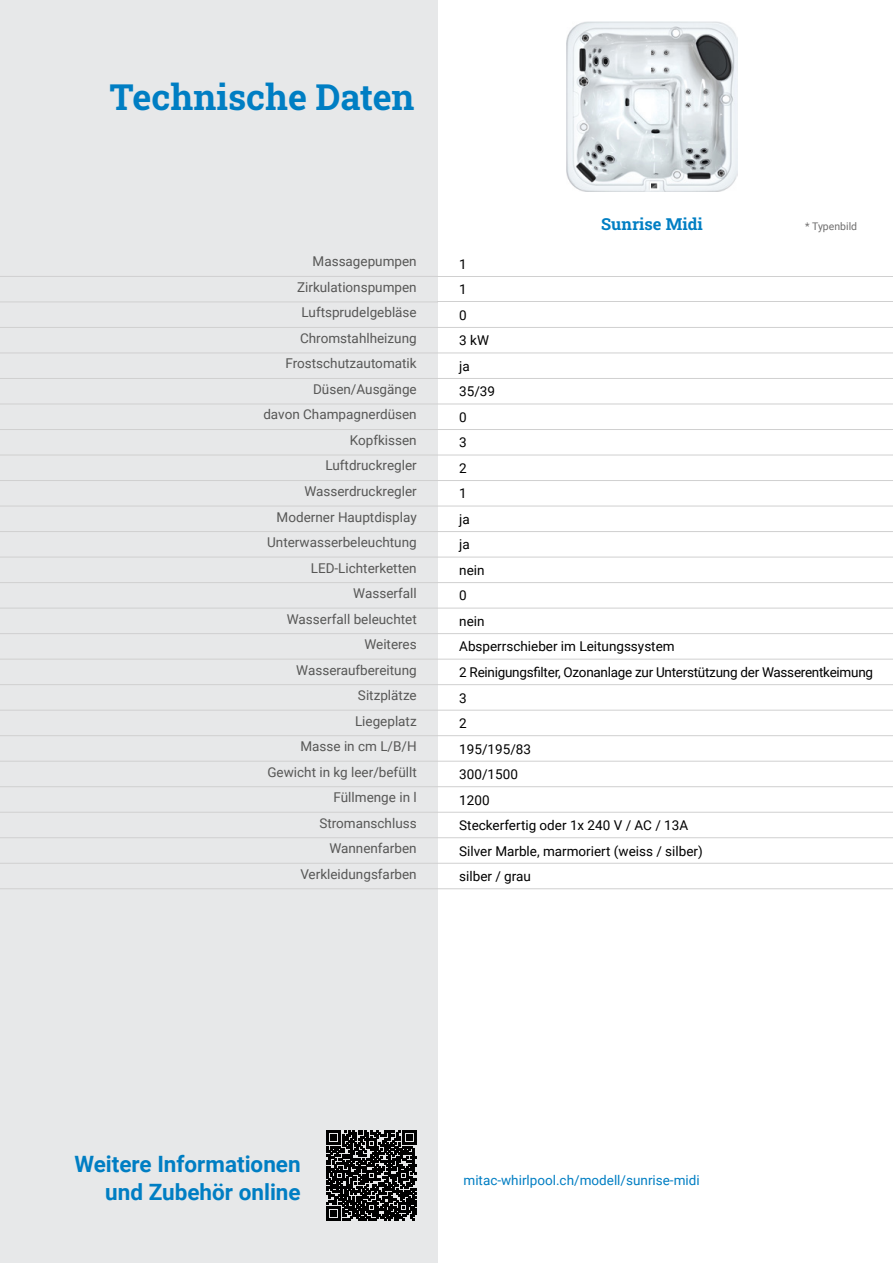
<style>
.page{position:relative;width:893px;height:1263px;background:#fff}
.page>*{position:absolute;margin:0;border:0;box-sizing:border-box;transform-origin:0 0}
.t1{font:700 36px "Roboto Slab";color:#007ec3}
.t2{font:700 22.5px/28.5px "Roboto";color:#007ec3;text-align:right}
.t3{font:700 16.5px "Roboto Slab";color:#007ec3}
.t4{font:13.5px "Roboto";color:#575756}
.t5{font:13.5px "Roboto";color:#000}
.t6{font:13.5px "Roboto";letter-spacing:-.02em;color:#000}
.t7{font:13.5px "Roboto";color:#007ec3}
.t8{font:10.5px "Roboto";color:#706f6f}
</style>
<div class="page">
<div style="left:0;top:0;width:438px;height:1263px;background:#e7e8e9"></div>
<svg style="left:326px;top:1131px;width:90px;height:90px;background:#1e1e1e"></svg>
<img style="left:567px;top:21px;width:170px;height:170px">
<hr style="left:0;top:276px;width:438px;height:1px;background:#d0d0d0">
<hr style="left:438px;top:276px;width:455px;height:1px;background:#d0d0d0">
<hr style="left:0;top:302px;width:438px;height:1px;background:#d0d0d0">
<hr style="left:438px;top:302px;width:455px;height:1px;background:#d0d0d0">
<hr style="left:0;top:327px;width:438px;height:1px;background:#d0d0d0">
<hr style="left:438px;top:327px;width:455px;height:1px;background:#d0d0d0">
<hr style="left:0;top:353px;width:438px;height:1px;background:#d0d0d0">
<hr style="left:438px;top:353px;width:455px;height:1px;background:#d0d0d0">
<hr style="left:0;top:378px;width:438px;height:1px;background:#d0d0d0">
<hr style="left:438px;top:378px;width:455px;height:1px;background:#d0d0d0">
<hr style="left:0;top:404px;width:438px;height:1px;background:#d0d0d0">
<hr style="left:438px;top:404px;width:455px;height:1px;background:#d0d0d0">
<hr style="left:0;top:429px;width:438px;height:1px;background:#d0d0d0">
<hr style="left:438px;top:429px;width:455px;height:1px;background:#d0d0d0">
<hr style="left:0;top:455px;width:438px;height:1px;background:#d0d0d0">
<hr style="left:438px;top:455px;width:455px;height:1px;background:#d0d0d0">
<hr style="left:0;top:480px;width:438px;height:1px;background:#d0d0d0">
<hr style="left:438px;top:480px;width:455px;height:1px;background:#d0d0d0">
<hr style="left:0;top:506px;width:438px;height:1px;background:#d0d0d0">
<hr style="left:438px;top:506px;width:455px;height:1px;background:#d0d0d0">
<hr style="left:0;top:531px;width:438px;height:1px;background:#d0d0d0">
<hr style="left:438px;top:531px;width:455px;height:1px;background:#d0d0d0">
<hr style="left:0;top:557px;width:438px;height:1px;background:#d0d0d0">
<hr style="left:438px;top:557px;width:455px;height:1px;background:#d0d0d0">
<hr style="left:0;top:582px;width:438px;height:1px;background:#d0d0d0">
<hr style="left:438px;top:582px;width:455px;height:1px;background:#d0d0d0">
<hr style="left:0;top:608px;width:438px;height:1px;background:#d0d0d0">
<hr style="left:438px;top:608px;width:455px;height:1px;background:#d0d0d0">
<hr style="left:0;top:633px;width:438px;height:1px;background:#d0d0d0">
<hr style="left:438px;top:633px;width:455px;height:1px;background:#d0d0d0">
<hr style="left:0;top:659px;width:438px;height:1px;background:#d0d0d0">
<hr style="left:438px;top:659px;width:455px;height:1px;background:#d0d0d0">
<hr style="left:0;top:684px;width:438px;height:1px;background:#d0d0d0">
<hr style="left:438px;top:684px;width:455px;height:1px;background:#d0d0d0">
<hr style="left:0;top:710px;width:438px;height:1px;background:#d0d0d0">
<hr style="left:438px;top:710px;width:455px;height:1px;background:#d0d0d0">
<hr style="left:0;top:735px;width:438px;height:1px;background:#d0d0d0">
<hr style="left:438px;top:735px;width:455px;height:1px;background:#d0d0d0">
<hr style="left:0;top:761px;width:438px;height:1px;background:#d0d0d0">
<hr style="left:438px;top:761px;width:455px;height:1px;background:#d0d0d0">
<hr style="left:0;top:786px;width:438px;height:1px;background:#d0d0d0">
<hr style="left:438px;top:786px;width:455px;height:1px;background:#d0d0d0">
<hr style="left:0;top:812px;width:438px;height:1px;background:#d0d0d0">
<hr style="left:438px;top:812px;width:455px;height:1px;background:#d0d0d0">
<hr style="left:0;top:837px;width:438px;height:1px;background:#d0d0d0">
<hr style="left:438px;top:837px;width:455px;height:1px;background:#d0d0d0">
<hr style="left:0;top:863px;width:438px;height:1px;background:#d0d0d0">
<hr style="left:438px;top:863px;width:455px;height:1px;background:#d0d0d0">
<hr style="left:0;top:888px;width:438px;height:1px;background:#d0d0d0">
<hr style="left:438px;top:888px;width:455px;height:1px;background:#d0d0d0">
<hr style="left:892px;top:0;width:1px;height:631px;background:#e7e8e9">
<hr style="left:892px;top:309px;width:1px;height:954px;background:#002f4d">
<h1 class="t1" style="left:110px;top:72px;width:306px">Technische Daten</h1>
<p class="t3" style="left:601px;top:213px;width:103px">Sunrise Midi</p>
<p class="t8" style="left:805px;top:219px;width:53px">* Typenbild</p>
<p class="t4" style="left:313px;top:252px;width:106px">Massagepumpen</p>
<p class="t5" style="left:459px;top:254px;width:9px">1</p>
<p class="t4" style="left:297px;top:278px;width:121px">Zirkulationspumpen</p>
<p class="t5" style="left:459px;top:280px;width:9px">1</p>
<p class="t4" style="left:302px;top:303px;width:117px">Luftsprudelgebläse</p>
<p class="t5" style="left:459px;top:305px;width:9px">0</p>
<p class="t4" style="left:300px;top:329px;width:118px">Chromstahlheizung</p>
<p class="t5" style="left:459px;top:331px;width:31px">3 kW</p>
<p class="t4" style="left:285px;top:354px;width:133px">Frostschutzautomatik</p>
<p class="t5" style="left:459px;top:356px;width:12px">ja</p>
<p class="t4" style="left:313px;top:380px;width:105px">Düsen/Ausgänge</p>
<p class="t5" style="left:459px;top:382px;width:37px">35/39</p>
<p class="t4" style="left:263px;top:405px;width:155px">davon Champagnerdüsen</p>
<p class="t5" style="left:459px;top:408px;width:9px">0</p>
<p class="t4" style="left:350px;top:431px;width:68px">Kopfkissen</p>
<p class="t5" style="left:459px;top:433px;width:9px">3</p>
<p class="t4" style="left:325px;top:456px;width:93px">Luftdruckregler</p>
<p class="t5" style="left:459px;top:459px;width:9px">2</p>
<p class="t4" style="left:304px;top:482px;width:114px">Wasserdruckregler</p>
<p class="t5" style="left:459px;top:484px;width:9px">1</p>
<p class="t4" style="left:277px;top:507px;width:142px">Moderner Hauptdisplay</p>
<p class="t5" style="left:459px;top:510px;width:12px">ja</p>
<p class="t4" style="left:267px;top:533px;width:151px">Unterwasserbeleuchtung</p>
<p class="t5" style="left:459px;top:535px;width:12px">ja</p>
<p class="t4" style="left:311px;top:558px;width:107px">LED-Lichterketten</p>
<p class="t5" style="left:459px;top:561px;width:27px">nein</p>
<p class="t4" style="left:353px;top:584px;width:65px">Wasserfall</p>
<p class="t5" style="left:459px;top:586px;width:9px">0</p>
<p class="t4" style="left:287px;top:609px;width:131px">Wasserfall beleuchtet</p>
<p class="t5" style="left:459px;top:612px;width:27px">nein</p>
<p class="t4" style="left:364px;top:635px;width:54px">Weiteres</p>
<p class="t5" style="left:459px;top:637px;width:217px">Absperrschieber im Leitungssystem</p>
<p class="t4" style="left:296px;top:660px;width:122px">Wasseraufbereitung</p>
<p class="t6" style="left:459px;top:663px;width:415px">2 Reinigungsfilter, Ozonanlage zur Unterstützung der Wasserentkeimung</p>
<p class="t4" style="left:358px;top:686px;width:60px">Sitzplätze</p>
<p class="t5" style="left:459px;top:688px;width:9px">3</p>
<p class="t4" style="left:355px;top:711px;width:63px">Liegeplatz</p>
<p class="t5" style="left:459px;top:714px;width:9px">2</p>
<p class="t4" style="left:300px;top:737px;width:118px">Masse in cm L/B/H</p>
<p class="t5" style="left:459px;top:739px;width:73px">195/195/83</p>
<p class="t4" style="left:267px;top:762px;width:151px">Gewicht in kg leer/befüllt</p>
<p class="t5" style="left:459px;top:765px;width:60px">300/1500</p>
<p class="t4" style="left:334px;top:788px;width:85px">Füllmenge in l</p>
<p class="t5" style="left:459px;top:790px;width:32px">1200</p>
<p class="t4" style="left:319px;top:813px;width:99px">Stromanschluss</p>
<p class="t5" style="left:459px;top:816px;width:231px">Steckerfertig oder 1x 240 V / AC / 13A</p>
<p class="t4" style="left:329px;top:839px;width:89px">Wannenfarben</p>
<p class="t5" style="left:459px;top:841px;width:245px">Silver Marble, marmoriert (weiss / silber)</p>
<p class="t4" style="left:300px;top:864px;width:118px">Verkleidungsfarben</p>
<p class="t5" style="left:459px;top:867px;width:73px">silber / grau</p>
<h2 class="t2" style="left:74px;top:1148px;width:228px">Weitere Informationen und Zubehör online</h2>
<p class="t7" style="left:463px;top:1171px;width:238px">mitac-whirlpool.ch/modell/sunrise-midi</p>
</div>
